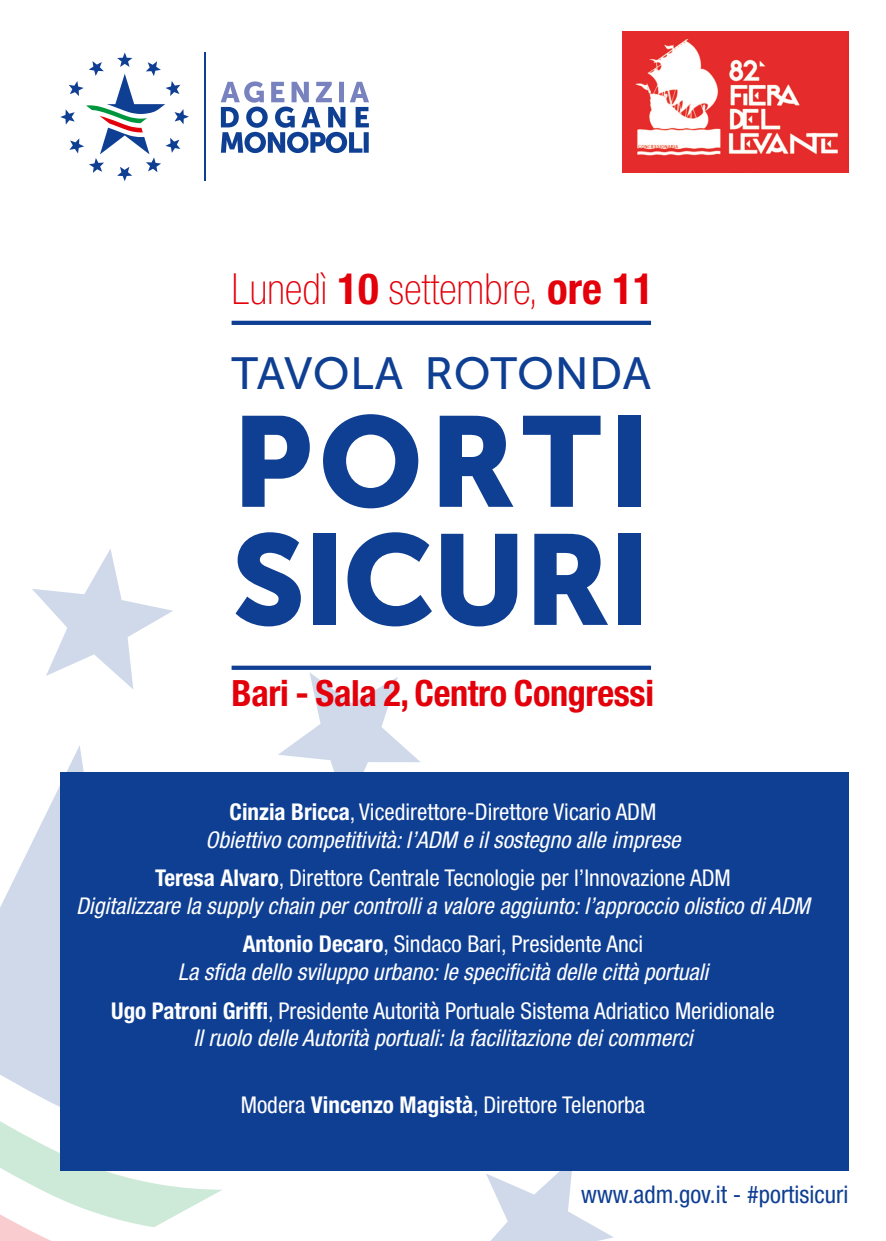
<style>
.page{position:relative;width:886px;height:1241px;background:#fff}
.page>*{position:absolute;margin:0;border:0;box-sizing:border-box;transform-origin:0 0}
.t1{font:127.31px "Museo Sans 900";letter-spacing:-.025em;color:#0f3f93}
.t2{font:45px "Museo Sans 500";letter-spacing:.005em;color:#0f3f93}
.t3{font:100 condensed 43px "Helvetica Neue LT Std";color:#e3000b}
.t4{font:700 condensed 36.25px "Helvetica Neue LT Std";letter-spacing:-.01em;color:#e3000b}
.t5{font:condensed 24.38px "Helvetica Neue LT Std";color:#0f3f93}
.t6{font:italic condensed 23.12px/27.8px "Helvetica Neue LT Std";color:#fff;text-align:center}
.t7{font:condensed 23.12px "Helvetica Neue LT Std";color:#fff}
.s1{font-weight:700}
.s2{font-weight:700;font-style:normal}
.s3{font-style:normal}
</style>
<div class="page">
<svg style="left:32px;top:549px;width:141px;height:140px"></svg>
<svg style="left:292px;top:673px;width:128px;height:89px"></svg>
<svg style="left:473px;top:1170px;width:141px;height:70px"></svg>
<svg style="left:0;top:745px;width:411px;height:239px"></svg>
<svg style="left:0;top:984px;width:223px;height:239px;fill:#cfd9e9"></svg>
<svg style="left:0;top:1099px;width:162px;height:141px"></svg>
<div style="left:60px;top:772px;width:788px;height:398px;background:#0f3f93"></div>
<img style="left:622px;top:32px;width:226px;height:140px">
<svg style="left:60px;top:52px;width:129px;height:129px"></svg>
<svg style="left:221px;top:81px;width:148px;height:72px"></svg>
<hr style="left:204px;top:52px;width:2px;height:129px;background:#0f3f93">
<svg style="left:232px;top:665px;width:419px;height:4px;background:#365ea4"></svg>
<hr style="left:232px;top:321px;width:419px;height:4px;background:#0f3f93">
<p class="t3" style="left:232px;top:265px;width:424px">Lunedì <span class="s1">10</span> settembre, <span class="s1">ore 11</span></p>
<p class="t2" style="left:232px;top:348px;width:421px">TAVOLA ROTONDA</p>
<p class="t1" style="left:232px;top:390px;width:421px">PORTI</p>
<p class="t1" style="left:232px;top:508px;width:421px">SICURI</p>
<p class="t4" style="left:232px;top:670px;width:424px">Bari - Sala 2, Centro Congressi</p>
<p class="t6" style="left:206px;top:798px;width:476px"><span class="s2">Cinzia Bricca</span><span class="s3">, Vicedirettore-Direttore Vicario ADM<br></span>Obiettivo competitività: l’ADM e il sostegno alle imprese</p>
<p class="t6" style="left:76px;top:864px;width:735px"><span class="s2">Teresa Alvaro</span><span class="s3">, Direttore Centrale Tecnologie per l’Innovazione ADM<br></span>Digitalizzare la supply chain per controlli a valore aggiunto: l’approccio olistico di ADM</p>
<p class="t6" style="left:178px;top:930px;width:532px"><span class="s2">Antonio Decaro</span><span class="s3">, Sindaco Bari, Presidente Anci<br></span>La sfida dello sviluppo urbano: le specificità delle città portuali</p>
<p class="t6" style="left:111px;top:996px;width:665px"><span class="s2">Ugo Patroni Griffi</span><span class="s3">, Presidente Autorità Portuale Sistema Adriatico Meridionale<br></span>Il ruolo delle Autorità portuali: la facilitazione dei commerci</p>
<p class="t7" style="left:241px;top:1090px;width:406px">Modera <span class="s1">Vincenzo Magistà</span>, Direttore Telenorba</p>
<p class="t5" style="left:581px;top:1180px;width:269px">www.adm.gov.it - #portisicuri</p>
</div>
